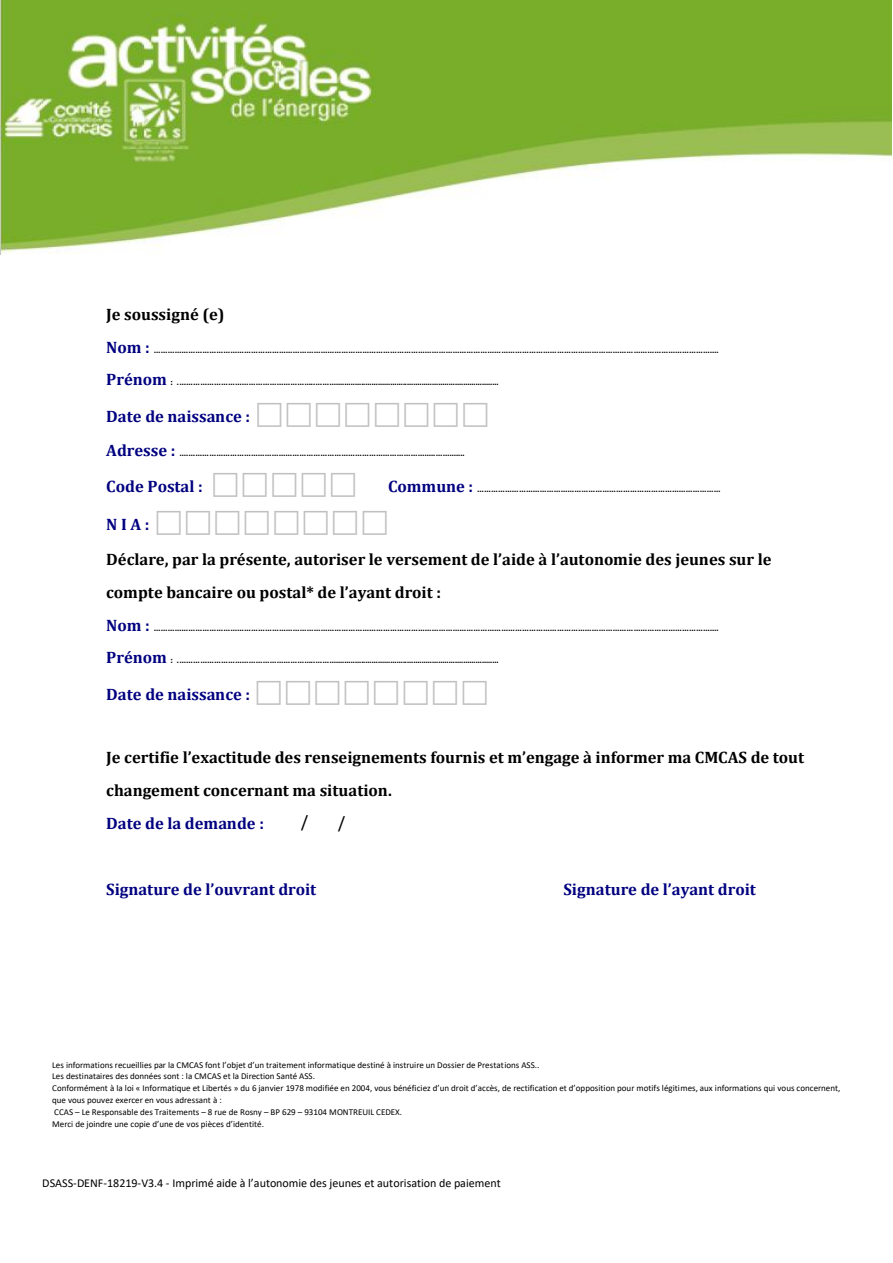
<style>
.page{position:relative;width:893px;height:1263px;background:#fff}
.page>*{position:absolute;margin:0;border:0;box-sizing:border-box;transform-origin:0 0}
.t1{font:18px "Calibri";color:#000}
.t2{font:700 16.5px/33px "Cambria";color:#000}
.t3{font:700 16.5px "Cambria";color:#000080}
.t4{font:12px "Calibri";letter-spacing:-.005em;color:#000}
.t5{font:9px/11.9px "Calibri";color:#000}
.t6{font:700 9px "Cambria";color:#000}
.s1{font-size:16.5px;color:#000080}
</style>
<div class="page">
<img style="left:0;top:0;width:891px;height:254px">
<h2 class="t2" style="left:106px;top:297px;width:120px">Je soussigné (e)</h2>
<p class="t6" style="left:106px;top:343px;width:614px"><span class="s1">Nom :</span> ……………………………………………………………………………………………………………………………………………………………………………………………………………………….</p>
<p class="t6" style="left:106px;top:376px;width:394px"><span class="s1">Prénom</span> : .…………………………………………………..………..............................................................................</p>
<h2 class="t3" style="left:106px;top:404px;width:145px">Date de naissance :</h2>
<p class="t6" style="left:106px;top:447px;width:360px"><span class="s1">Adresse :</span> ….……………………………………………………………………………………………..………....</p>
<h2 class="t3" style="left:106px;top:475px;width:98px">Code Postal :</h2>
<p class="t6" style="left:388px;top:483px;width:334px"><span class="s1">Commune :</span> ……………………………………………………………………………………………</p>
<h2 class="t3" style="left:106px;top:513px;width:45px">N I A :</h2>
<h2 class="t2" style="left:106px;top:542px;width:667px">Déclare, par la présente, autoriser le versement de l’aide à l’autonomie des jeunes sur le compte bancaire ou postal* de l’ayant droit :</h2>
<p class="t6" style="left:106px;top:621px;width:614px"><span class="s1">Nom :</span> ……………………………………………………………………………………………………………………………………………………………………………………………………………………….</p>
<p class="t6" style="left:106px;top:654px;width:394px"><span class="s1">Prénom</span> : .…………………………………………………..………..............................................................................</p>
<h2 class="t3" style="left:106px;top:682px;width:145px">Date de naissance :</h2>
<h2 class="t2" style="left:106px;top:741px;width:699px">Je certifie l’exactitude des renseignements fournis et m’engage à informer ma CMCAS de tout changement concernant ma situation.</h2>
<h2 class="t3" style="left:106px;top:812px;width:159px">Date de la demande :</h2>
<h1 class="t1" style="left:301px;top:810px;width:8px">/</h1>
<h1 class="t1" style="left:338px;top:811px;width:8px">/</h1>
<h2 class="t3" style="left:106px;top:878px;width:212px">Signature de l’ouvrant droit</h2>
<h2 class="t3" style="left:563px;top:878px;width:194px">Signature de l’ayant droit</h2>
<p class="t5" style="left:52px;top:1058px;width:790px">Les informations recueillies par la CMCAS font l’objet d’un traitement informatique destiné à instruire un Dossier de Prestations ASS..<br>Les destinataires des données sont : la CMCAS et la Direction Santé ASS.<br>Conformément à la loi « Informatique et Libertés » du 6 janvier 1978 modifiée en 2004, vous bénéficiez d’un droit d’accès, de rectification et d’opposition pour motifs légitimes, aux informations qui vous concernent, que vous pouvez exercer en vous adressant à :<br>CCAS – Le Responsable des Traitements – 8 rue de Rosny – BP 629 – 93104 MONTREUIL CEDEX.<br>Merci de joindre une copie d’une de vos pièces d’identité.</p>
<h3 class="t4" style="left:42px;top:1174px;width:460px">DSASS-DENF-18219-V3.4 - Imprimé aide à l’autonomie des jeunes et autorisation de paiement</h3>
</div>
